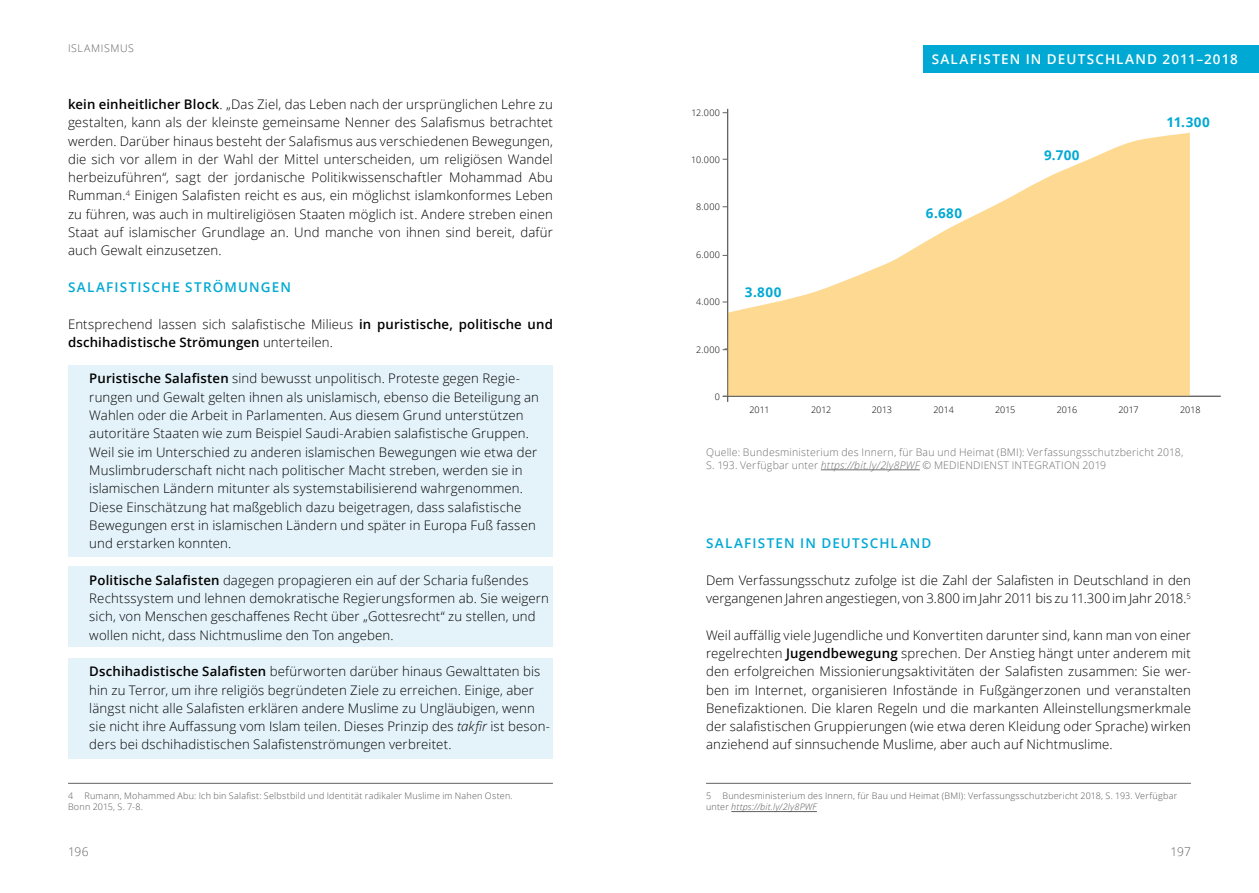
<style>
.page{position:relative;width:1259px;height:893px;background:#fff}
.page>*{position:absolute;margin:0;border:0;box-sizing:border-box;transform-origin:0 0}
.t1{font:600 13.5px "Open Sans";letter-spacing:.09em;color:#00a9d3}
.t2{font:600 13.5px "Open Sans";letter-spacing:.085em;color:#fff}
.t3{font:700 13.5px "Open Sans";letter-spacing:.035em;color:#00a9d3}
.t4{font:300 13.2px/18.3px "Open Sans";letter-spacing:.01em;color:#000}
.t5{font:300 12px "Open Sans";letter-spacing:-.005em;color:#626261}
.t6{font:300 10.5px/13.5px "Open Sans";letter-spacing:.02em;color:#6e6e6e}
.t7{font:300 10.5px "Open Sans";letter-spacing:.055em;color:#626261}
.t8{font:300 9px/11.2px "Open Sans";letter-spacing:.025em;color:#565655}
.t9{font:300 9px "Open Sans";letter-spacing:.01em;color:#000}
.s1{font-weight:600}
.s2{font-style:italic}
</style>
<div class="page">
<div style="left:68px;top:365px;width:485px;height:192px;background:#e4f3fa"></div>
<div style="left:68px;top:566px;width:485px;height:81px;background:#e4f3fa"></div>
<div style="left:68px;top:658px;width:485px;height:101px;background:#e4f3fa"></div>
<hr style="left:706px;top:783px;width:485px;height:1px;background:#626261">
<hr style="left:731px;top:811px;width:86px;height:1px;background:#626261">
<hr style="left:68px;top:783px;width:485px;height:1px;background:#626261">
<hr style="left:821px;top:470px;width:99px;height:1px;background:#6e6e6e">
<div style="left:923px;top:45px;width:336px;height:27px;background:#00a9d3"></div>
<hr style="left:722px;top:396px;width:498px;height:1px;background:#626261">
<svg style="left:728px;top:133px;width:461px;height:263px;fill:#fed992"></svg>
<hr style="left:727px;top:109px;width:1px;height:293px;background:#626261">
<p class="t7" style="left:68px;top:41px;width:67px">ISLAMISMUS</p>
<p class="t4" style="left:68px;top:95px;width:486px;text-align:justify"><span class="s1">kein einheitlicher Block</span>. „Das Ziel, das Leben nach der ursprünglichen Lehre zu gestalten, kann als der kleinste gemeinsame Nenner des Salafismus betrachtet werden. Darüber hinaus besteht der Salafismus aus verschiedenen Bewegungen, die sich vor allem in der Wahl der Mittel unterscheiden, um religiösen Wandel herbeizuführen“, sagt der jordanische Politikwissenschaftler Mohammad Abu Rumman.<sup>4</sup> Einigen Salafisten reicht es aus, ein möglichst islamkonformes Leben zu führen, was auch in multireligiösen Staaten möglich ist. Andere streben einen Staat auf islamischer Grundlage an. Und manche von ihnen sind bereit, dafür auch Gewalt einzusetzen.</p>
<p class="t1" style="left:68px;top:278px;width:224px">SALAFISTISCHE STRÖMUNGEN</p>
<p class="t4" style="left:68px;top:314px;width:486px">Entsprechend lassen sich salafistische Milieus <span class="s1">in puristische, politische und dschihadistische Strömungen</span> unterteilen.</p>
<p class="t4" style="left:89px;top:369px;width:451px"><span class="s1">Puristische Salafisten</span> sind bewusst unpolitisch. Proteste gegen Regie&shy;rungen und Gewalt gelten ihnen als unislamisch, ebenso die Beteiligung an Wahlen oder die Arbeit in Parlamenten. Aus diesem Grund unterstützen autoritäre Staaten wie zum Beispiel Saudi-Arabien salafistische Gruppen.<br>Weil sie im Unterschied zu anderen islamischen Bewegungen wie etwa der Muslimbruderschaft nicht nach politischer Macht streben, werden sie in islamischen Ländern mitunter als systemstabilisierend wahrgenommen.<br>Diese Einschätzung hat maßgeblich dazu beigetragen, dass salafistische Bewegungen erst in islamischen Ländern und später in Europa Fuß fassen und erstarken konnten.</p>
<p class="t4" style="left:89px;top:570px;width:461px"><span class="s1">Politische Salafisten</span> dagegen propagieren ein auf der Scharia fußendes Rechtssystem und lehnen demokratische Regierungsformen ab. Sie weigern sich, von Menschen geschaffenes Recht über „Gottesrecht“ zu stellen, und wollen nicht, dass Nichtmuslime den Ton angeben.</p>
<p class="t4" style="left:89px;top:662px;width:462px"><span class="s1">Dschihadistische Salafisten</span> befürworten darüber hinaus Gewalttaten bis hin zu Terror, um ihre religiös begründeten Ziele zu erreichen. Einige, aber längst nicht alle Salafisten erklären andere Muslime zu Ungläubigen, wenn sie nicht ihre Auffassung vom Islam teilen. Dieses Prinzip des <span class="s2">takfir</span> ist beson&shy;ders bei dschihadistischen Salafistenströmungen verbreitet.</p>
<p class="t8" style="left:68px;top:790px;width:7px">4</p>
<p class="t8" style="left:68px;top:790px;width:446px;text-indent:16px">Rumann, Mohammed Abu: Ich bin Salafist: Selbstbild und Identität radikaler Muslime im Nahen Osten.<br>Bonn 2015, S. 7-8.</p>
<p class="t9" style="left:691px;top:106px;width:30px">12.000</p>
<p class="t9" style="left:691px;top:153px;width:30px">10.000</p>
<p class="t9" style="left:696px;top:200px;width:26px">8.000</p>
<p class="t9" style="left:696px;top:249px;width:26px">6.000</p>
<p class="t9" style="left:696px;top:295px;width:26px">4.000</p>
<p class="t9" style="left:696px;top:343px;width:25px">2.000</p>
<p class="t9" style="left:715px;top:391px;width:7px">0</p>
<p class="t3" style="left:745px;top:283px;width:38px">3.800</p>
<p class="t9" style="left:749px;top:404px;width:22px">2011</p>
<p class="t9" style="left:811px;top:404px;width:22px">2012</p>
<p class="t2" style="left:931px;top:50px;width:307px">SALAFISTEN IN DEUTSCHLAND 2011–2018</p>
<p class="t3" style="left:926px;top:204px;width:38px">6.680</p>
<p class="t3" style="left:1044px;top:145px;width:37px">9.700</p>
<p class="t3" style="left:1166px;top:112px;width:45px">11.300</p>
<p class="t9" style="left:871px;top:404px;width:22px">2013</p>
<p class="t9" style="left:933px;top:404px;width:22px">2014</p>
<p class="t9" style="left:995px;top:404px;width:22px">2015</p>
<p class="t9" style="left:1056px;top:404px;width:22px">2016</p>
<p class="t9" style="left:1118px;top:404px;width:22px">2017</p>
<p class="t9" style="left:1180px;top:404px;width:22px">2018</p>
<p class="t6" style="left:706px;top:445px;width:479px">Quelle: Bundesministerium des Innern, für Bau und Heimat (BMI): Verfassungsschutzbericht 2018,<br>S. 193. Verfügbar unter <span class="s2">https://bit.ly/2ly8PWF</span> © MEDIENDIENST INTEGRATION 2019</p>
<p class="t1" style="left:706px;top:534px;width:227px">SALAFISTEN IN DEUTSCHLAND</p>
<p class="t4" style="left:706px;top:570px;width:486px">Dem Verfassungsschutz zufolge ist die Zahl der Salafisten in Deutschland in den vergangenen Jahren angestiegen, von 3.800 im Jahr 2011 bis zu 11.300 im Jahr 2018.<sup>5</sup></p>
<p class="t4" style="left:706px;top:625px;width:486px;text-align:justify">Weil auffällig viele Jugendliche und Konvertiten darunter sind, kann man von einer regelrechten <span class="s1">Jugendbewegung</span> sprechen. Der Anstieg hängt unter anderem mit den erfolgreichen Missionierungsaktivitäten der Salafisten zusammen: Sie wer&shy;ben im Internet, organisieren Infostände in Fußgängerzonen und veranstalten Benefizaktionen. Die klaren Regeln und die markanten Alleinstellungsmerkmale der salafistischen Gruppierungen (wie etwa deren Kleidung oder Sprache) wirken anziehend auf sinnsuchende Muslime, aber auch auf Nichtmuslime.</p>
<p class="t8" style="left:706px;top:790px;width:473px;text-indent:16px">Bundesministerium des Innern, für Bau und Heimat (BMI): Verfassungsschutzbericht 2018, S. 193. Verfügbar unter <span class="s2">https://bit.ly/2ly8PWF</span></p>
<p class="t8" style="left:706px;top:790px;width:7px">5</p>
<p class="t5" style="left:68px;top:844px;width:22px">196</p>
<p class="t5" style="left:1170px;top:844px;width:22px">197</p>
</div>
